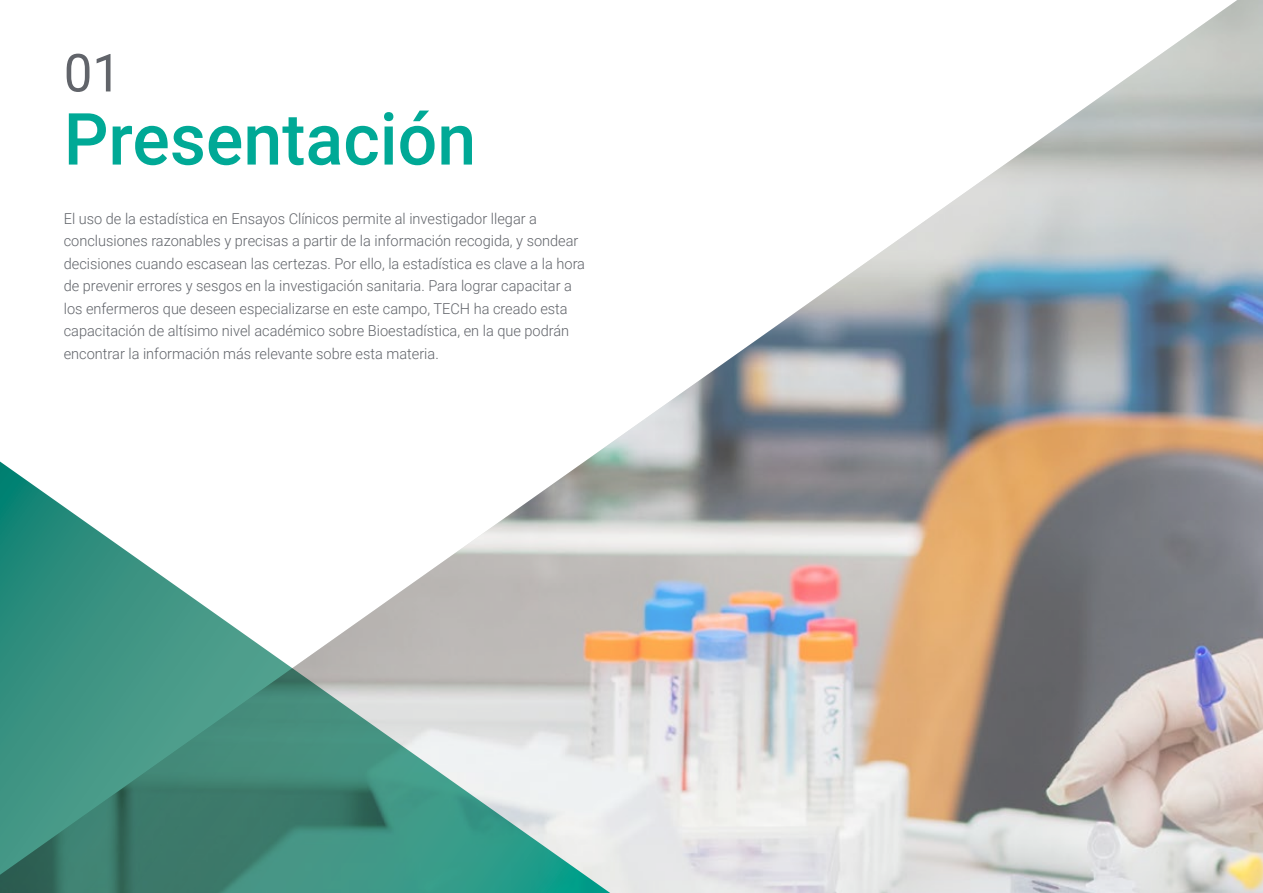
<style>
.page{position:relative;width:1263px;height:893px;background:#fff}
.page>*{position:absolute;margin:0;border:0;box-sizing:border-box;transform-origin:0 0}
.t1{font:500 72px "Roboto";color:#00a996}
.t2{font:52.5px "Roboto";color:#61646a}
.t3{font:300 15px/22.5px "Roboto";color:#61646a}
</style>
<div class="page">
<img style="left:607px;top:0;width:656px;height:893px">
<svg style="left:0;top:446px;width:640px;height:447px"></svg>
<h2 class="t2" style="left:64px;top:36px;width:59px">01</h2>
<h1 class="t1" style="left:64px;top:89px;width:414px">Presentación</h1>
<p class="t3" style="left:64px;top:207px;width:523px">El uso de la estadística en Ensayos Clínicos permite al investigador llegar a conclusiones razonables y precisas a partir de la información recogida, y sondear decisiones cuando escasean las certezas. Por ello, la estadística es clave a la hora de prevenir errores y sesgos en la investigación sanitaria. Para lograr capacitar a los enfermeros que deseen especializarse en este campo, TECH ha creado esta capacitación de altísimo nivel académico sobre Bioestadística, en la que podrán encontrar la información más relevante sobre esta materia.</p>
</div>
